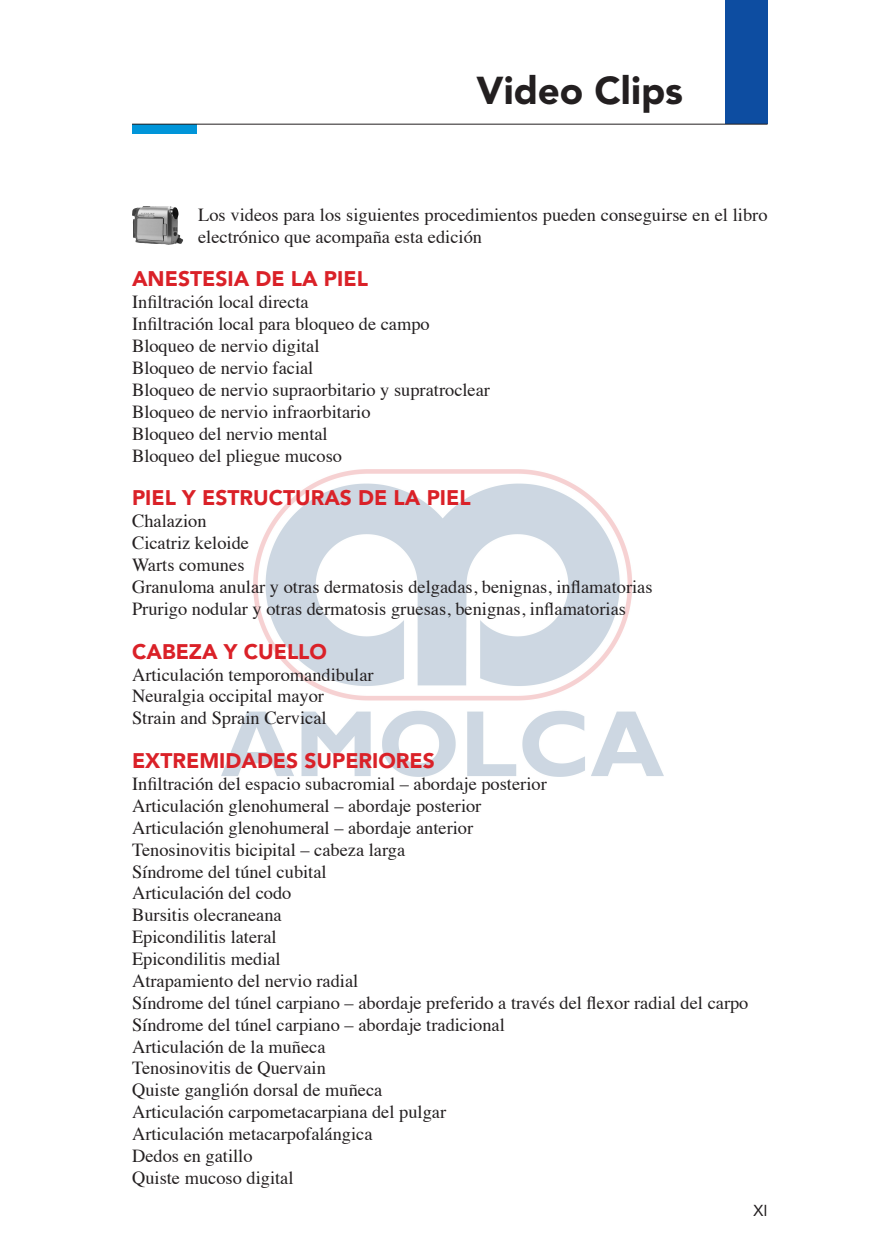
<style>
.page{position:relative;width:885px;height:1246px;background:#fff}
.page>*{position:absolute;margin:0;border:0;box-sizing:border-box;transform-origin:0 0}
.t1{font:900 38.5px "Avenir LT Pro";color:#231f20}
.t2{font:900 21px "Avenir LT Pro";color:#da2128}
.Normal_Text{font:18.38px/21.9px "Times";color:#231f20}
.t3{font:15.75px "Avenir LT Pro";color:#231f20}
</style>
<div class="page">
<img style="left:221px;top:469px;width:442px;height:307px">
<div style="left:725px;top:0;width:42px;height:124px;background:#0d4da1"></div>
<div style="left:132px;top:124px;width:64px;height:10px;background:#0095d9"></div>
<hr style="left:132px;top:124px;width:635px;height:1px;background:#231f20">
<img style="left:132px;top:206px;width:51px;height:39px">
<p class="t1" style="left:476px;top:67px;width:208px">Video Clips</p>
<p class="Normal_Text" style="left:198px;top:202px;width:571px">Los videos para los siguientes procedimientos pueden conseguirse en el libro electrónico que acompaña esta edición</p>
<p class="t2" style="left:132px;top:266px;width:237px">ANESTESIA DE LA PIEL</p>
<p class="Normal_Text" style="left:132px;top:289px;width:178px">Infiltración local directa</p>
<p class="Normal_Text" style="left:132px;top:311px;width:299px">Infiltración local para bloqueo de campo</p>
<p class="Normal_Text" style="left:132px;top:333px;width:189px">Bloqueo de nervio digital</p>
<p class="Normal_Text" style="left:132px;top:355px;width:183px">Bloqueo de nervio facial</p>
<p class="Normal_Text" style="left:132px;top:377px;width:359px">Bloqueo de nervio supraorbitario y supratroclear</p>
<p class="Normal_Text" style="left:132px;top:399px;width:240px">Bloqueo de nervio infraorbitario</p>
<p class="Normal_Text" style="left:132px;top:421px;width:197px">Bloqueo del nervio mental</p>
<p class="Normal_Text" style="left:132px;top:443px;width:211px">Bloqueo del pliegue mucoso</p>
<p class="t2" style="left:132px;top:485px;width:340px">PIEL Y ESTRUCTURAS DE LA PIEL</p>
<p class="Normal_Text" style="left:132px;top:508px;width:76px">Chalazion</p>
<p class="Normal_Text" style="left:132px;top:530px;width:118px">Cicatriz keloide</p>
<p class="Normal_Text" style="left:132px;top:552px;width:114px">Warts comunes</p>
<p class="Normal_Text" style="left:132px;top:574px;width:522px">Granuloma anular y otras dermatosis delgadas, benignas, inflamatorias</p>
<p class="Normal_Text" style="left:132px;top:596px;width:495px">Prurigo nodular y otras dermatosis gruesas, benignas, inflamatorias</p>
<p class="t2" style="left:132px;top:638px;width:196px">CABEZA Y CUELLO</p>
<p class="Normal_Text" style="left:132px;top:661px;width:243px">Articulación temporomandibular</p>
<p class="Normal_Text" style="left:132px;top:683px;width:193px">Neuralgia occipital mayor</p>
<p class="Normal_Text" style="left:132px;top:705px;width:196px">Strain and Sprain Cervical</p>
<p class="t2" style="left:132px;top:748px;width:304px">EXTREMIDADES SUPERIORES</p>
<p class="Normal_Text" style="left:132px;top:771px;width:416px">Infiltración del espacio subacromial – abordaje posterior</p>
<p class="Normal_Text" style="left:132px;top:793px;width:351px">Articulación glenohumeral – abordaje posterior</p>
<p class="Normal_Text" style="left:132px;top:814px;width:342px">Articulación glenohumeral – abordaje anterior</p>
<p class="Normal_Text" style="left:132px;top:836px;width:274px">Tenosinovitis bicipital – cabeza larga</p>
<p class="Normal_Text" style="left:132px;top:858px;width:196px">Síndrome del túnel cubital</p>
<p class="Normal_Text" style="left:132px;top:880px;width:161px">Articulación del codo</p>
<p class="Normal_Text" style="left:132px;top:902px;width:151px">Bursitis olecraneana</p>
<p class="Normal_Text" style="left:132px;top:924px;width:146px">Epicondilitis lateral</p>
<p class="Normal_Text" style="left:132px;top:946px;width:150px">Epicondilitis medial</p>
<p class="Normal_Text" style="left:132px;top:968px;width:228px">Atrapamiento del nervio radial</p>
<p class="Normal_Text" style="left:132px;top:989px;width:617px">Síndrome del túnel carpiano – abordaje preferido a través del flexor radial del carpo</p>
<p class="Normal_Text" style="left:132px;top:1011px;width:374px">Síndrome del túnel carpiano – abordaje tradicional</p>
<p class="Normal_Text" style="left:132px;top:1033px;width:195px">Articulación de la muñeca</p>
<p class="Normal_Text" style="left:132px;top:1055px;width:195px">Tenosinovitis de Quervain</p>
<p class="Normal_Text" style="left:132px;top:1077px;width:252px">Quiste ganglión dorsal de muñeca</p>
<p class="Normal_Text" style="left:132px;top:1099px;width:315px">Articulación carpometacarpiana del pulgar</p>
<p class="Normal_Text" style="left:132px;top:1121px;width:242px">Articulación metacarpofalángica</p>
<p class="Normal_Text" style="left:132px;top:1142px;width:122px">Dedos en gatillo</p>
<p class="Normal_Text" style="left:132px;top:1164px;width:163px">Quiste mucoso digital</p>
<p class="t3" style="left:753px;top:1200px;width:16px">XI</p>
</div>
